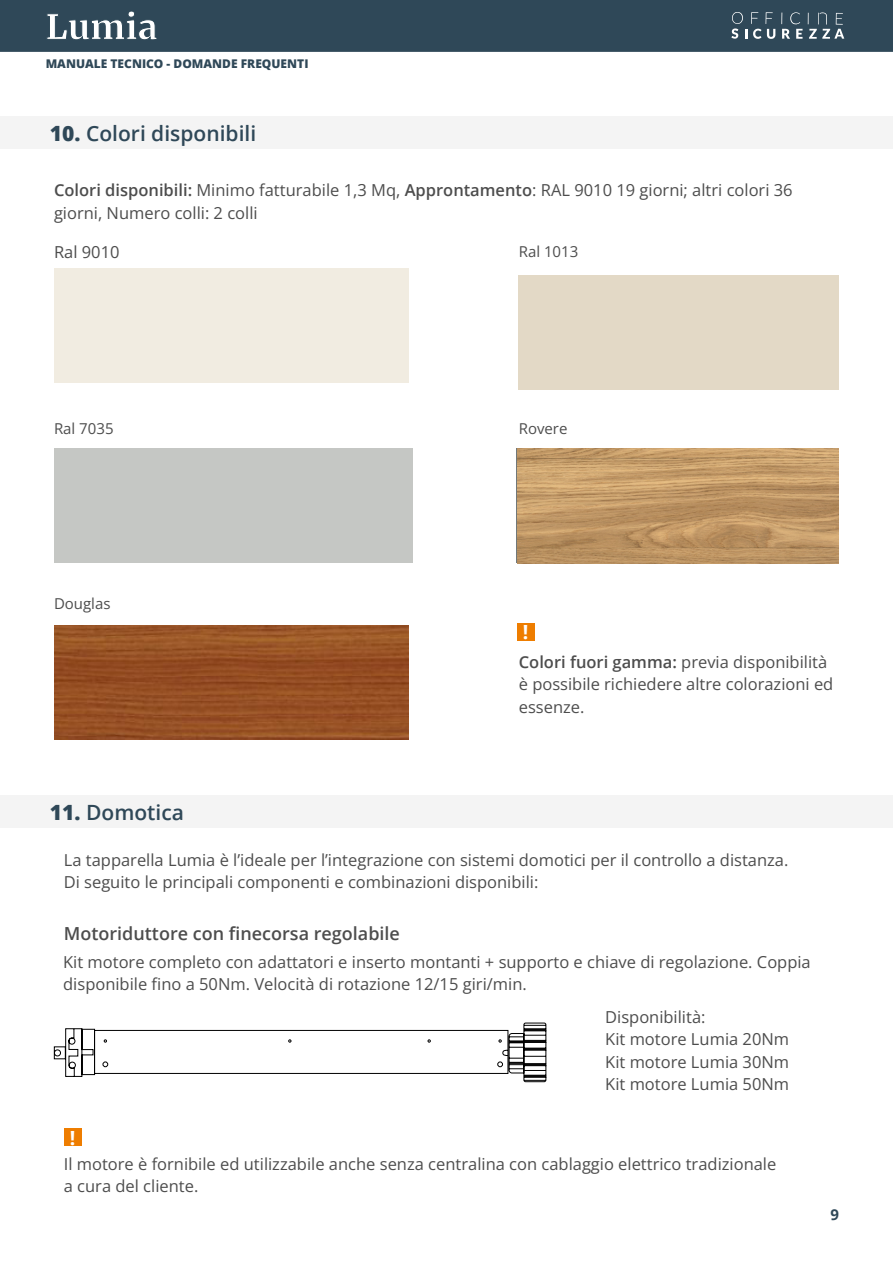
<style>
.page{position:relative;width:893px;height:1263px;background:#fff}
.page>*{position:absolute;margin:0;border:0;box-sizing:border-box;transform-origin:0 0}
.t1{font:600 21px "Open Sans";color:#2f4858}
.t2{font:700 19.5px "Open Sans";color:#fff}
.t3{font:600 18px "Open Sans";color:#4d4d4d}
.t4{font:16.5px/22.5px "Open Sans";color:#4d4d4d}
.t5{font:15px "Open Sans";color:#4d4d4d}
.t6{font:700 15px "Open Sans";color:#2f4858}
.t7{font:800 12px "Open Sans";color:#2f4858}
.s1{font-weight:800}
.s2{font-weight:600}
</style>
<div class="page">
<div style="left:0;top:0;width:893px;height:52px;background:#2f4858"></div>
<svg style="left:731px;top:12px;width:44px;height:27px"></svg>
<svg style="left:781px;top:12px;width:21px;height:27px"></svg>
<svg style="left:808px;top:12px;width:36px;height:27px"></svg>
<svg style="left:47px;top:11px;width:110px;height:29px"></svg>
<div style="left:0;top:116px;width:893px;height:33px;background:#f4f4f4"></div>
<div style="left:54px;top:268px;width:354px;height:114px;background:#f1ece1"></div>
<div style="left:519px;top:276px;width:320px;height:114px;background:#e3d9c6"></div>
<div style="left:54px;top:449px;width:358px;height:114px;background:#c5c7c4"></div>
<img style="left:517px;top:449px;width:322px;height:114px">
<img style="left:54px;top:625px;width:354px;height:115px">
<div style="left:517px;top:623px;width:17px;height:18px;background:#ee7d00"></div>
<div style="left:0;top:795px;width:893px;height:33px;background:#f4f4f4"></div>
<svg style="left:54px;top:1022px;width:493px;height:60px"></svg>
<div style="left:64px;top:1128px;width:18px;height:18px;background:#ee7d00"></div>
<p class="t7" style="left:46px;top:54px;width:264px">MANUALE TECNICO - DOMANDE FREQUENTI</p>
<p class="t1" style="left:50px;top:119px;width:208px"><span class="s1">10.</span> Colori disponibili</p>
<p class="t4" style="left:54px;top:178px;width:740px"><span class="s2">Colori disponibili:</span> Minimo fatturabile 1,3 Mq, <span class="s2">Approntamento</span>: RAL 9010 19 giorni; altri colori 36 giorni, Numero colli: 2 colli</p>
<p class="t4" style="left:54px;top:241px;width:67px">Ral 9010</p>
<p class="t5" style="left:519px;top:241px;width:61px">Ral 1013</p>
<p class="t5" style="left:54px;top:418px;width:61px">Ral 7035</p>
<p class="t5" style="left:519px;top:418px;width:50px">Rovere</p>
<p class="t5" style="left:54px;top:593px;width:58px">Douglas</p>
<p class="t2" style="left:523px;top:618px;width:7px">!</p>
<p class="t4" style="left:519px;top:650px;width:316px"><span class="s2">Colori fuori gamma:</span> previa disponibilità è possibile richiedere altre colorazioni ed essenze.</p>
<p class="t1" style="left:50px;top:797px;width:135px"><span class="s1">11.</span> Domotica</p>
<p class="t4" style="left:64px;top:848px;width:726px">La tapparella Lumia è l’ideale per l’integrazione con sistemi domotici per il controllo a distanza.<br>Di seguito le principali componenti e combinazioni disponibili:</p>
<p class="t3" style="left:64px;top:921px;width:338px">Motoriduttore con finecorsa regolabile</p>
<p class="t4" style="left:63px;top:950px;width:749px">Kit motore completo con adattatori e inserto montanti + supporto e chiave di regolazione. Coppia disponibile fino a 50Nm. Velocità di rotazione 12/15 giri/min.</p>
<p class="t2" style="left:70px;top:1124px;width:7px">!</p>
<p class="t4" style="left:605px;top:1005px;width:185px">Disponibilità:<br>Kit motore Lumia 20Nm<br>Kit motore Lumia 30Nm<br>Kit motore Lumia 50Nm</p>
<p class="t4" style="left:64px;top:1152px;width:714px">Il motore è fornibile ed utilizzabile anche senza centralina con cablaggio elettrico tradizionale a cura del cliente.</p>
<p class="t6" style="left:830px;top:1204px;width:10px">9</p>
</div>
